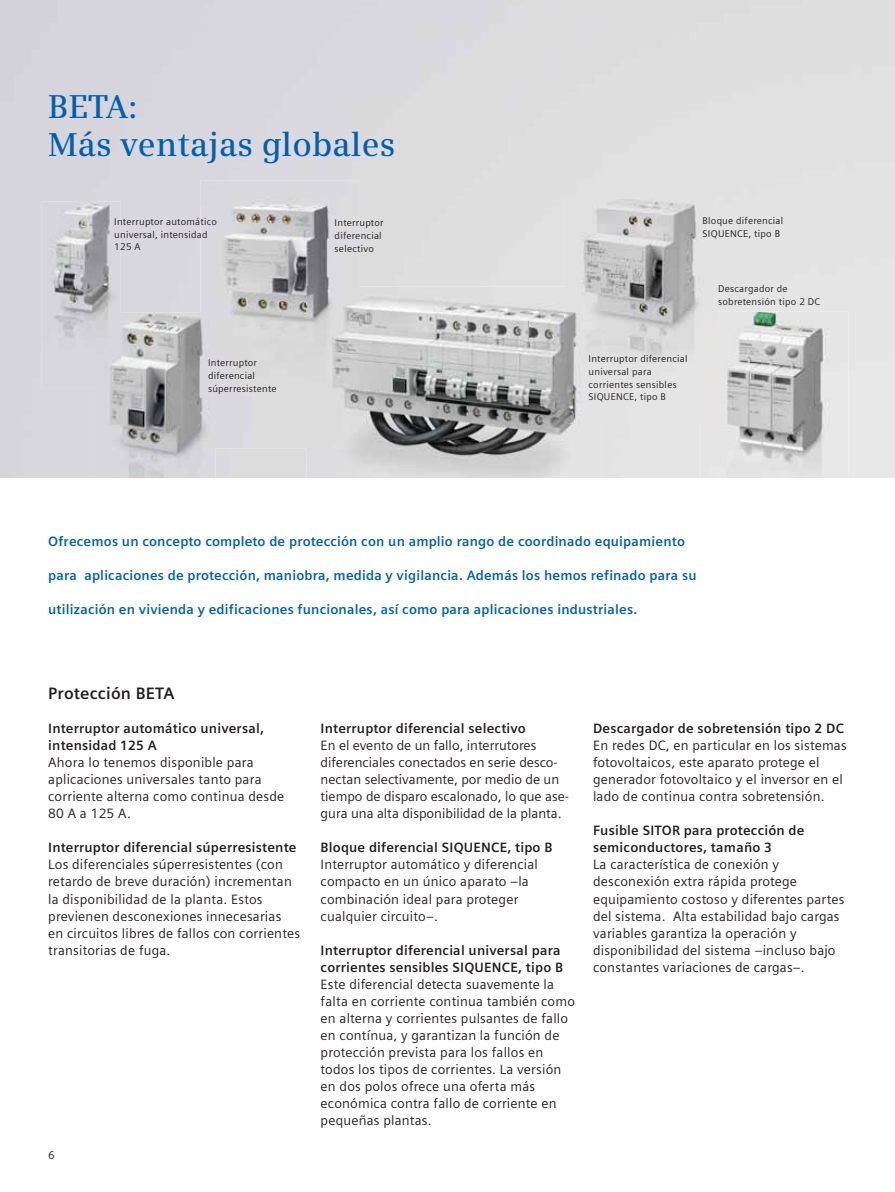
<style>
.page{position:relative;width:895px;height:1192px;background:#fff}
.page>*{position:absolute;margin:0;border:0;box-sizing:border-box;transform-origin:0 0}
.t1{font:600 33px/38.2px "Siemens Serif OT";letter-spacing:.005em;color:#0060ae}
.t2{font:700 16.5px "Siemens Sans OT";letter-spacing:.015em;color:#231f20}
.t3{font:13.5px/17px "Siemens Sans OT";letter-spacing:.015em;color:#231f20}
.t4{font:700 13.5px/17px "Siemens Sans OT";letter-spacing:.015em;color:#231f20}
.t5{font:700 13.5px "Siemens Sans OT";letter-spacing:.015em;color:#0060ae}
.t6{font:11.25px "Siemens Sans OT";color:#231f20}
.t7{font:9.75px/12.8px "Siemens Sans OT";letter-spacing:.025em;color:#231f20}
</style>
<div class="page">
<img style="left:200px;top:181px;width:158px;height:267px">
<img style="left:42px;top:201px;width:78px;height:188px">
<img style="left:95px;top:312px;width:120px;height:166px">
<img style="left:200px;top:312px;width:15px;height:136px">
<img style="left:95px;top:312px;width:25px;height:77px">
<img style="left:564px;top:199px;width:150px;height:225px">
<img style="left:356px;top:286px;width:245px;height:192px">
<img style="left:306px;top:286px;width:52px;height:162px">
<img style="left:564px;top:286px;width:37px;height:138px">
<img style="left:700px;top:311px;width:148px;height:167px">
<div style="left:700px;top:311px;width:14px;height:113px;background:#e5e4e4"></div>
<h1 class="t1" style="left:48px;top:90px;width:348px">BETA:<br>Más ventajas globales</h1>
<p class="t7" style="left:114px;top:216px;width:104px">Interruptor automático universal, intensidad<br>125 A</p>
<p class="t7" style="left:334px;top:217px;width:50px">Interruptor diferencial selectivo</p>
<p class="t7" style="left:702px;top:215px;width:82px">Bloque diferencial<br>SIQUENCE, tipo B</p>
<p class="t7" style="left:717px;top:283px;width:103px">Descargador de sobretensión tipo 2 DC</p>
<p class="t7" style="left:208px;top:357px;width:70px">Interruptor diferencial súperresistente</p>
<p class="t7" style="left:588px;top:353px;width:100px">Interruptor diferencial universal para corrientes sensibles<br>SIQUENCE, tipo B</p>
<p class="t5" style="left:48px;top:535px;width:638px">Ofrecemos un concepto completo de protección con un amplio rango de coordinado equipamiento</p>
<p class="t5" style="left:48px;top:569px;width:649px">para aplicaciones de protección, maniobra, medida y vigilancia. Además los hemos refinado para su</p>
<p class="t5" style="left:48px;top:603px;width:590px">utilización en vivienda y edificaciones funcionales, así como para aplicaciones industriales.</p>
<p class="t2" style="left:48px;top:686px;width:128px">Protección BETA</p>
<p class="t4" style="left:48px;top:721px;width:217px">Interruptor automático universal, intensidad 125 A</p>
<p class="t3" style="left:48px;top:755px;width:237px">Ahora lo tenemos disponible para aplicaciones universales tanto para corriente alterna como continua desde<br>80 A a 125 A.</p>
<p class="t4" style="left:48px;top:840px;width:250px">Interruptor diferencial súperresistente</p>
<p class="t3" style="left:48px;top:857px;width:253px">Los diferenciales súperresistentes (con retardo de breve duración) incrementan la disponibilidad de la planta. Estos previenen desconexiones innecesarias<br>en circuitos libres de fallos con corrientes transitorias de fuga.</p>
<p class="t6" style="left:48px;top:1149px;width:8px">6</p>
<p class="t4" style="left:320px;top:721px;width:206px">Interruptor diferencial selectivo</p>
<p class="t3" style="left:320px;top:738px;width:250px">En el evento de un fallo, interrutores diferenciales conectados en serie desco&shy;nectan selectivamente, por medio de un tiempo de disparo escalonado, lo que ase&shy;gura una alta disponibilidad de la planta.</p>
<p class="t4" style="left:320px;top:840px;width:233px">Bloque diferencial SIQUENCE, tipo B</p>
<p class="t3" style="left:320px;top:857px;width:219px">Interruptor automático y diferencial compacto en un único aparato –la combinación ideal para proteger cualquier circuito–.</p>
<p class="t4" style="left:320px;top:942px;width:244px">Interruptor diferencial universal para corrientes sensibles SIQUENCE, tipo B</p>
<p class="t3" style="left:320px;top:976px;width:256px">Este diferencial detecta suavemente la falta en corriente continua también como en alterna y corrientes pulsantes de fallo en contínua, y garantizan la función de protección prevista para los fallos en todos los tipos de corrientes. La versión en dos polos ofrece una oferta más económica contra fallo de corriente en pequeñas plantas.</p>
<p class="t4" style="left:592px;top:721px;width:252px">Descargador de sobretensión tipo 2 DC</p>
<p class="t3" style="left:592px;top:738px;width:255px">En redes DC, en particular en los sistemas fotovoltaicos, este aparato protege el generador fotovoltaico y el inversor en el lado de continua contra sobretensión.</p>
<p class="t4" style="left:592px;top:823px;width:213px">Fusible SITOR para protección de semiconductores, tamaño 3</p>
<p class="t3" style="left:592px;top:857px;width:253px">La característica de conexión y desconexión extra rápida protege equipamiento costoso y diferentes partes del sistema. Alta estabilidad bajo cargas variables garantiza la operación y disponibilidad del sistema –incluso bajo constantes variaciones de cargas–.</p>
</div>
